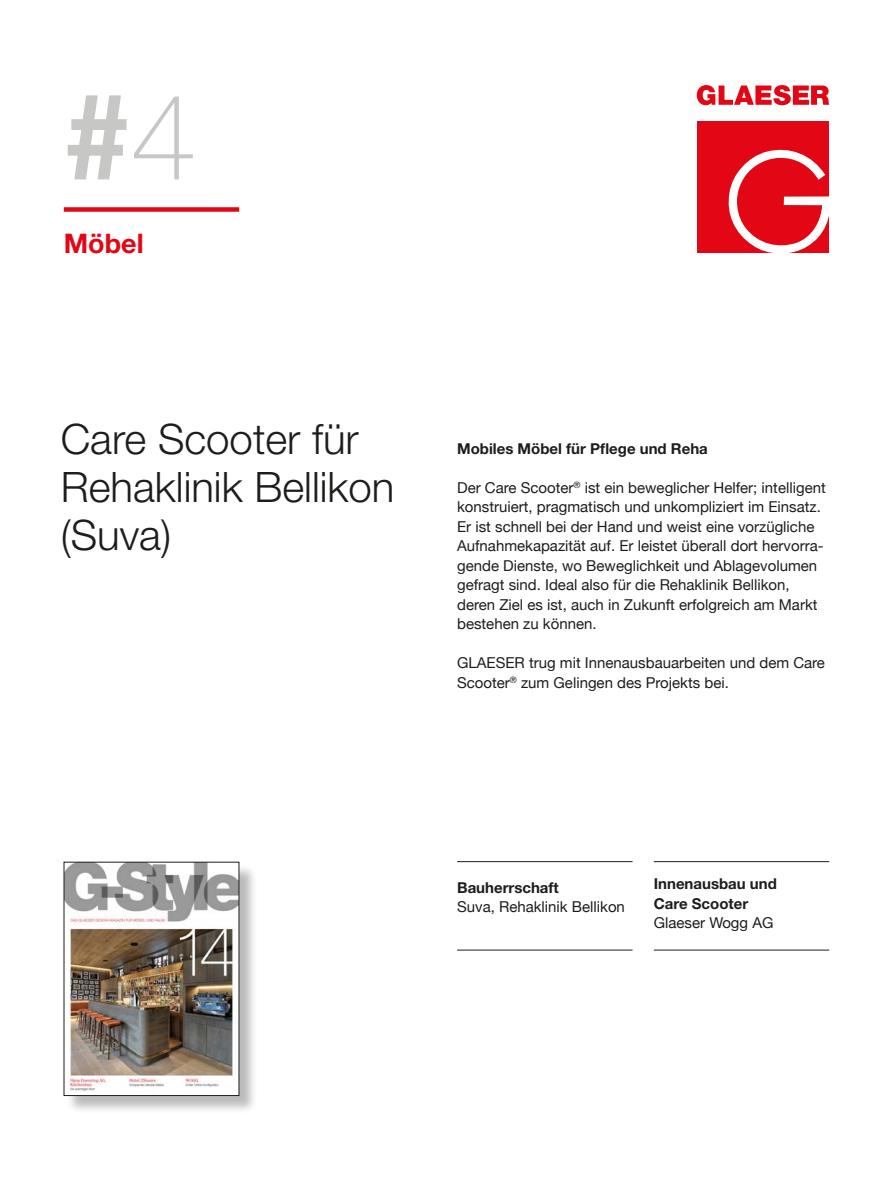
<style>
.page{position:relative;width:893px;height:1191px;background:#fff}
.page>*{position:absolute;margin:0;border:0;box-sizing:border-box;transform-origin:0 0}
.t1{font:700 120px "Helvetica Neue LT Std";color:#c7c7c6}
.t2{font:300 42px/48px "Helvetica Neue LT Std";color:#1d1d1b}
.t3{font:700 27px "Helvetica Neue LT Std";color:#e30614}
.t4{font:15px/19.5px "Helvetica Neue";color:#1d1d1b}
.t5{font:700 15px/19.5px "Helvetica Neue LT Std";color:#1d1d1b}
.s1{font-family:"Helvetica Neue";font-weight:100}
</style>
<div class="page">
<svg style="left:697px;top:85px;width:132px;height:20px"></svg>
<div style="left:697px;top:121px;width:132px;height:132px;background:#e30614"></div>
<svg style="left:728px;top:149px;width:101px;height:104px"></svg>
<div style="left:66px;top:864px;width:192px;height:250px;background:#1d1d1b;opacity:.3"></div>
<img style="left:66px;top:864px;width:171px;height:229px">
<hr style="left:457px;top:861px;width:175px;height:1px;background:#1d1d1b">
<hr style="left:457px;top:949px;width:175px;height:1px;background:#1d1d1b">
<hr style="left:654px;top:861px;width:175px;height:1px;background:#1d1d1b">
<hr style="left:654px;top:949px;width:175px;height:1px;background:#1d1d1b">
<div style="left:64px;top:207px;width:175px;height:5px;background:#e30614"></div>
<h1 class="t1" style="left:64px;top:62px;width:135px">#<span class="s1">4</span></h1>
<h3 class="t3" style="left:64px;top:227px;width:81px">Möbel</h3>
<h2 class="t2" style="left:61px;top:414px;width:335px">Care Scooter für<br>Rehaklinik Bellikon (Suva)</h2>
<p class="t5" style="left:457px;top:438px;width:252px">Mobiles Möbel für Pflege und Reha</p>
<p class="t4" style="left:457px;top:478px;width:370px">Der Care Scooter<sup>®</sup> ist ein beweglicher Helfer; intelligent konstruiert, pragmatisch und unkompliziert im Einsatz.<br>Er ist schnell bei der Hand und weist eine vorzügliche Aufnahmekapazität auf. Er leistet überall dort hervorra&shy;gende Dienste, wo Beweglichkeit und Ablagevolumen gefragt sind. Ideal also für die Rehaklinik Bellikon, deren Ziel es ist, auch in Zukunft erfolgreich am Markt bestehen zu können.</p>
<p class="t4" style="left:457px;top:654px;width:369px">GLAESER trug mit Innenausbauarbeiten und dem Care<br>Scooter<sup>®</sup> zum Gelingen des Projekts bei.</p>
<p class="t5" style="left:457px;top:877px;width:103px">Bauherrschaft</p>
<p class="t4" style="left:457px;top:898px;width:169px">Suva, Rehaklinik Bellikon</p>
<p class="t5" style="left:654px;top:874px;width:125px">Innenausbau und<br>Care Scooter</p>
<p class="t4" style="left:654px;top:914px;width:121px">Glaeser Wogg AG</p>
</div>
